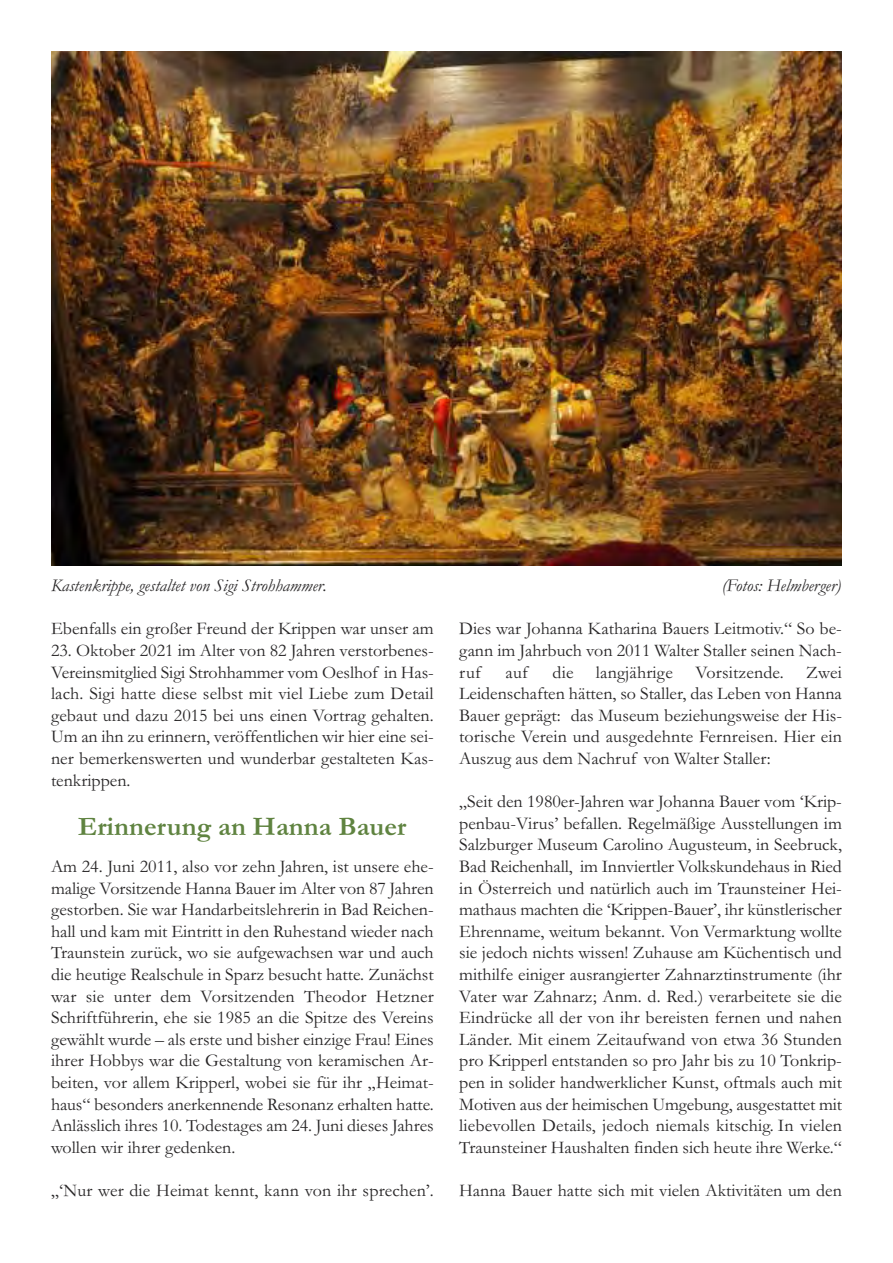
<style>
.page{position:relative;width:893px;height:1263px;background:#fff}
.page>*{position:absolute;margin:0;border:0;box-sizing:border-box;transform-origin:0 0}
.t1{font:700 27px "Garamond";color:#5f8340}
.t2{font:18px/21.6px "Garamond";color:#272526;text-align:justify}
.t3{font:italic 18px "Garamond";color:#272526}
</style>
<div class="page">
<img style="left:51px;top:51px;width:791px;height:515px">
<p class="t3" style="left:51px;top:574px;width:277px">Kastenkrippe, gestaltet von Sigi Strohhammer.</p>
<p class="t3" style="left:722px;top:574px;width:121px">(Fotos: Helmberger)</p>
<p class="t2" style="left:51px;top:617px;width:384px">Ebenfalls ein großer Freund der Krippen war unser am</p>
<p class="t2" style="left:51px;top:639px;width:384px">23. Oktober 2021 im Alter von 82 Jahren verstorbenes-Vereinsmitglied Sigi Strohhammer vom Oeslhof in Has&shy;lach. Sigi hatte diese selbst mit viel Liebe zum Detail gebaut und dazu 2015 bei uns einen Vortrag gehalten.<br>Um an ihn zu erinnern, veröffentlichen wir hier eine sei&shy;ner bemerkenswerten und wunderbar gestalteten Kas&shy;tenkrippen.</p>
<h1 class="t1" style="left:78px;top:809px;width:330px">Erinnerung an Hanna Bauer</h1>
<p class="t2" style="left:51px;top:855px;width:384px">Am 24. Juni 2011, also vor zehn Jahren, ist unsere ehe&shy;malige Vorsitzende Hanna Bauer im Alter von 87 Jahren gestorben. Sie war Handarbeitslehrerin in Bad Reichen&shy;hall und kam mit Eintritt in den Ruhestand wieder nach Traunstein zurück, wo sie aufgewachsen war und auch die heutige Realschule in Sparz besucht hatte. Zunächst war sie unter dem Vorsitzenden Theodor Hetzner Schriftführerin, ehe sie 1985 an die Spitze des Vereins gewählt wurde – als erste und bisher einzige Frau! Eines ihrer Hobbys war die Gestaltung von keramischen Ar&shy;beiten, vor allem Kripperl, wobei sie für ihr „Heimat&shy;haus“ besonders anerkennende Resonanz erhalten hatte.<br>Anlässlich ihres 10. Todestages am 24. Juni dieses Jahres wollen wir ihrer gedenken.</p>
<p class="t2" style="left:51px;top:1179px;width:384px">„‘Nur wer die Heimat kennt, kann von ihr sprechen’.</p>
<p class="t2" style="left:459px;top:617px;width:384px">Dies war Johanna Katharina Bauers Leitmotiv.“ So be&shy;gann im Jahrbuch von 2011 Walter Staller seinen Nach&shy;ruf</p>
<p class="t2" style="left:459px;top:660px;width:384px;text-indent:93px">die langjährige Vorsitzende. Zwei Leidenschaften hätten, so Staller, das Leben von Hanna Bauer geprägt: das Museum beziehungsweise der His&shy;torische Verein und ausgedehnte Fernreisen. Hier ein Auszug aus dem Nachruf von Walter Staller:</p>
<p class="t2" style="left:459px;top:790px;width:384px">„Seit den 1980er-Jahren war Johanna Bauer vom ‘Krip&shy;penbau-Virus’ befallen. Regelmäßige Ausstellungen im Salzburger Museum Carolino Augusteum, in Seebruck, Bad Reichenhall, im Innviertler Volkskundehaus in Ried in Österreich und natürlich auch im Traunsteiner Hei&shy;mathaus machten die ‘Krippen-Bauer’, ihr künstlerischer Ehrenname, weitum bekannt. Von Vermarktung wollte sie jedoch nichts wissen! Zuhause am Küchentisch und mithilfe einiger ausrangierter Zahnarztinstrumente (ihr Vater war Zahnarz; Anm. d. Red.) verarbeitete sie die Eindrücke all der von ihr bereisten fernen und nahen Länder. Mit einem Zeitaufwand von etwa 36 Stunden pro Kripperl entstanden so pro Jahr bis zu 10 Tonkrip&shy;pen in solider handwerklicher Kunst, oftmals auch mit Motiven aus der heimischen Umgebung, ausgestattet mit liebevollen Details, jedoch niemals kitschig. In vielen Traunsteiner Haushalten finden sich heute ihre Werke.“</p>
<p class="t2" style="left:459px;top:1179px;width:384px">Hanna Bauer hatte sich mit vielen Aktivitäten um den</p>
<p class="t2" style="left:505px;top:660px;width:24px">auf</p>
</div>
